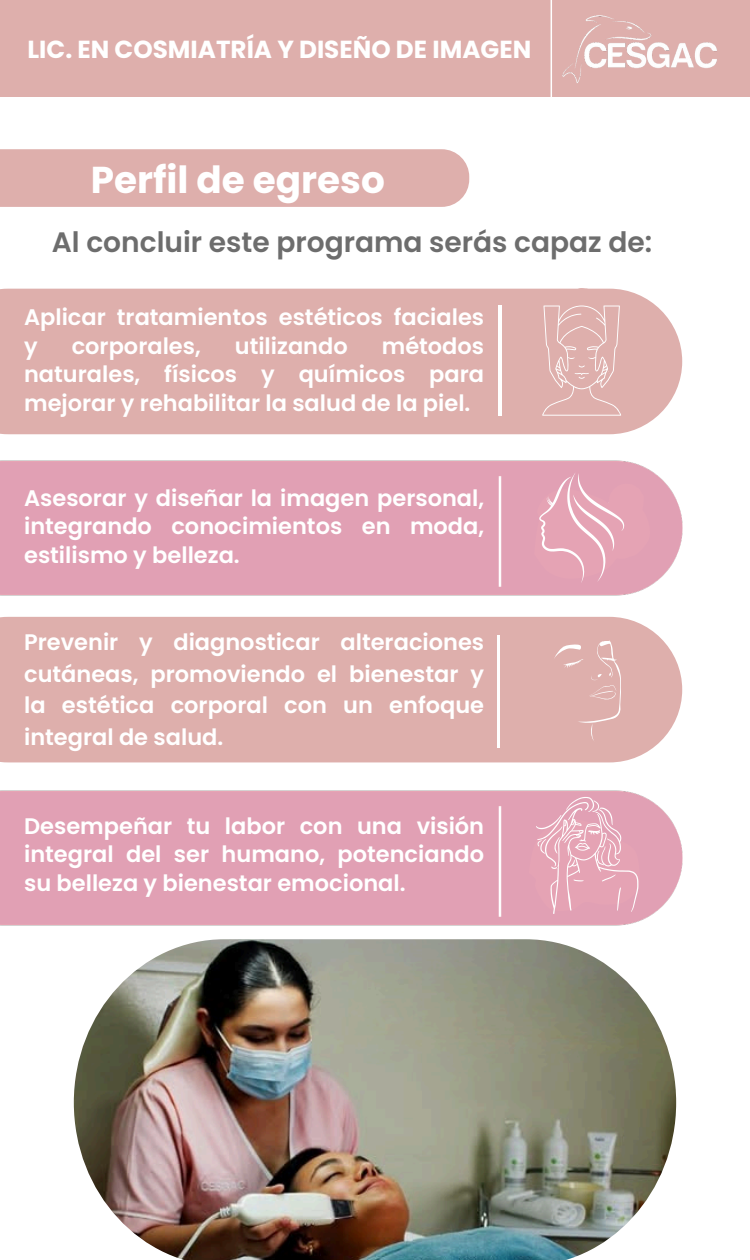
<style>
.page{position:relative;width:750px;height:1260px;background:#fff}
.page>*{position:absolute;margin:0;border:0;box-sizing:border-box;transform-origin:0 0}
.t1{font:700 37.4px "Poppins";color:#fff}
.t2{font:600 28px "Poppins";color:#6d6d6d}
.t3{font:700 24.6px "Poppins";color:#fff}
.t4{font:600 22.4px/28.4px "Poppins";color:#fff;text-align:justify}
</style>
<div class="page">
<div style="left:0;top:149px;width:469px;height:58px;background:#deafac"></div>
<div style="left:0;top:460px;width:683px;height:136px;background:#e1a0b4"></div>
<div style="left:0;top:617px;width:682px;height:145px;background:#deafac"></div>
<hr style="left:497px;top:635px;width:3px;height:113px;background:#fff">
<div style="left:0;top:289px;width:682px;height:145px;background:#deafac"></div>
<hr style="left:499px;top:306px;width:2px;height:110px;background:#fff">
<div style="left:0;top:790px;width:683px;height:136px;background:#e1a0b4"></div>
<img style="left:74px;top:939px;width:602px;height:321px">
<div style="left:0;top:0;width:750px;height:97px;background:#deafac"></div>
<img style="left:562px;top:15px;width:155px;height:68px">
<hr style="left:551px;top:0;width:1px;height:104px;background:#fff">
<svg style="left:534px;top:472px;width:116px;height:111px;background:#e5a8b9"></svg>
<svg style="left:531px;top:288px;width:95px;height:134px;background:#e0b5b2"></svg>
<div style="left:528px;top:640px;width:142px;height:102px;background:#deafac"></div>
<svg style="left:529px;top:797px;width:111px;height:117px;background:#e5abbb"></svg>
<p class="t3" style="left:28px;top:32px;width:505px">LIC. EN COSMIATRÍA Y DISEÑO DE IMAGEN</p>
<h3 class="t1" style="left:91px;top:154px;width:296px">Perfil de egreso</h3>
<h1 class="t2" style="left:52px;top:222px;width:602px">Al concluir este programa serás capaz de:</h1>
<p class="t4" style="left:24px;top:303px;width:462px">Aplicar tratamientos estéticos faciales y</p>
<p class="t4" style="left:24px;top:332px;width:462px;text-indent:358px">métodos naturales, físicos y químicos para mejorar y rehabilitar la salud de la piel.</p>
<p class="t4" style="left:72px;top:332px;width:131px">corporales,</p>
<p class="t4" style="left:235px;top:332px;width:114px">utilizando</p>
<h2 class="t4" style="left:24px;top:484px;width:462px">Asesorar y diseñar la imagen personal, integrando conocimientos en moda, estilismo y belleza.</h2>
<h4 class="t4" style="left:24px;top:627px;width:462px;line-height:31.6px">Prevenir y diagnosticar alteraciones cutáneas, promoviendo el bienestar y la estética corporal con un enfoque integral de salud.</h4>
<p class="t4" style="left:24px;top:812px;width:462px">Desempeñar tu labor con una visión integral del ser humano, potenciando su belleza y bienestar emocional.</p>
</div>
